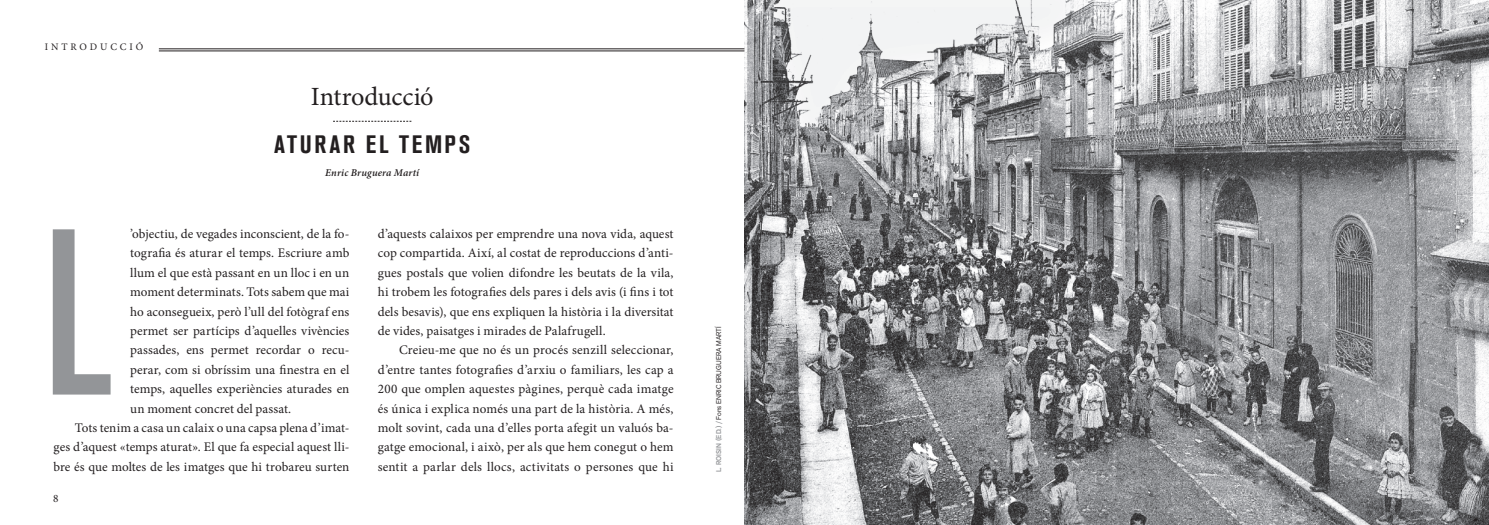
<style>
.page{position:relative;width:1489px;height:525px;background:#fff}
.page>*{position:absolute;margin:0;border:0;box-sizing:border-box;transform-origin:0 0}
.t1{font:500 condensed 233.75px "Akzidenz Grotesk BQ";color:#939598}
.t2{font:26.25px "Minion Pro";letter-spacing:-.005em;color:#231f20}
.t3{font:700 condensed 25px "Akzidenz Grotesk BQ";letter-spacing:.105em;color:#231f20}
.t4{font:13.12px/19.4px "Minion Pro";letter-spacing:.005em;color:#231f20;text-align:justify}
.t5{font:11.25px "Minion Pro";color:#231f20}
.t6{font:italic 600 10.38px "Minion Pro";letter-spacing:.015em;color:#231f20}
.t7{font:10px "Minion Pro";letter-spacing:.29em;color:#231f20}
.t8{font:6.88px "Akzid Grtsk Next";color:#231f20}
.s1{font-weight:500;color:#939598}
</style>
<div class="page">
<img style="left:744px;top:0;width:744px;height:524px">
<svg style="left:333px;top:121px;width:78px;height:1px"></svg>
<hr style="left:159px;top:49px;width:585px;height:1px;background:#231f20">
<hr style="left:159px;top:51px;width:585px;height:1px;background:#231f20">
<p class="t7" style="left:45px;top:40px;width:100px">INTRODUCCIÓ</p>
<h2 class="t2" style="left:311px;top:79px;width:124px">Introducció</h2>
<h3 class="t3" style="left:274px;top:130px;width:197px">ATURAR EL TEMPS</h3>
<p class="t6" style="left:325px;top:165px;width:95px">Enric Bruguera Martí</p>
<p class="t4" style="left:130px;top:224px;width:221px">’objectiu, de vegades inconscient, de la fo-</p>
<p class="t4" style="left:130px;top:243px;width:221px">tografia és aturar el temps. Escriure amb</p>
<p class="t4" style="left:130px;top:263px;width:220px">llum el que està passant en un lloc i en un</p>
<p class="t4" style="left:130px;top:282px;width:221px">moment determinats. Tots sabem que mai</p>
<p class="t4" style="left:130px;top:301px;width:221px">ho aconsegueix, però l’ull del fotògraf ens</p>
<p class="t4" style="left:130px;top:321px;width:221px">permet ser partícips d’aquelles vivències</p>
<p class="t4" style="left:130px;top:340px;width:221px">passades, ens permet recordar o recu-</p>
<p class="t4" style="left:130px;top:360px;width:221px">perar, com si obríssim una finestra en el</p>
<p class="t4" style="left:130px;top:379px;width:221px">temps, aquelles experiències aturades en</p>
<p class="t4" style="left:130px;top:398px;width:162px">un moment concret del passat.</p>
<p class="t4" style="left:75px;top:418px;width:276px">Tots tenim a casa un calaix o una capsa plena d’imat-</p>
<p class="t4" style="left:54px;top:437px;width:297px">ges d’aquest «temps aturat». El que fa especial aquest lli-</p>
<p class="t4" style="left:54px;top:456px;width:297px">bre és que moltes de les imatges que hi trobareu surten</p>
<h1 class="t1" style="left:43px;top:181px;width:70px">L</h1>
<p class="t5" style="left:53px;top:491px;width:7px">8</p>
<p class="t4" style="left:378px;top:224px;width:297px">d’aquests calaixos per emprendre una nova vida, aquest cop compartida. Així, al costat de reproduccions d’anti&shy;gues postals que volien difondre les beutats de la vila, hi trobem les fotografies dels pares i dels avis (i fins i tot dels besavis), que ens expliquen la història i la diversitat de vides, paisatges i mirades de Palafrugell.</p>
<p class="t4" style="left:378px;top:340px;width:297px;text-indent:21px">Creieu-me que no és un procés senzill seleccionar, d’entre tantes fotografies d’arxiu o familiars, les cap a 200 que omplen aquestes pàgines, perquè cada imatge és única i explica només una part de la història. A més, molt sovint, cada una d’elles porta afegit un valuós ba&shy;gatge emocional, i això, per als que hem conegut o hem sentit a parlar dels llocs, activitats o persones que hi</p>
<p class="t8" style="left:714px;top:472px;width:147px;rotate:-90deg"><span class="s1">L. ROISIN (ED.) /</span> Fons ENRIC BRUGUERA MARTÍ</p>
</div>
